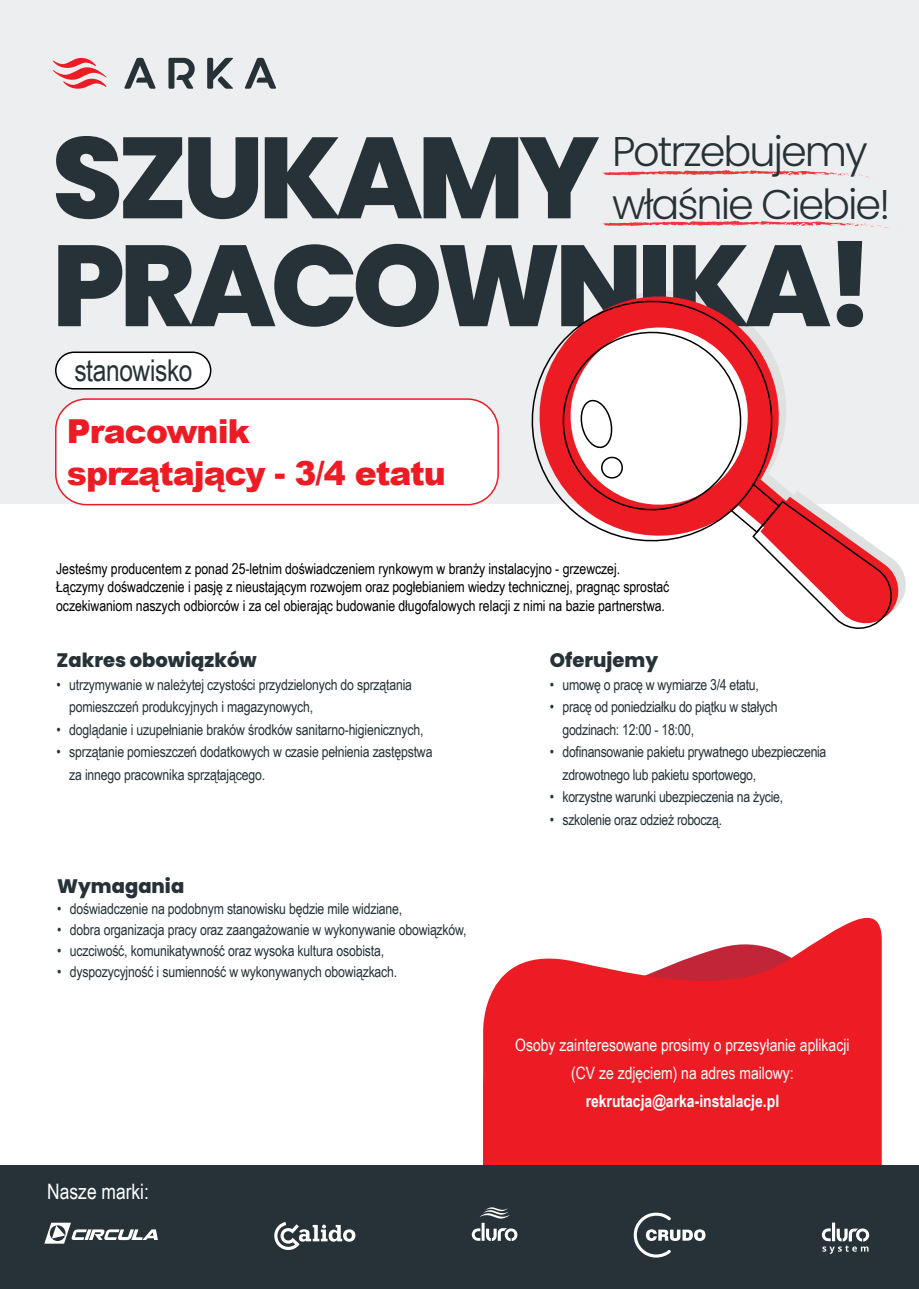
<style>
.page{position:relative;width:919px;height:1289px;background:#fff}
.page>*{position:absolute;margin:0;border:0;box-sizing:border-box;transform-origin:0 0}
.t1{font:300 41.4px/52.5px "Poppins";letter-spacing:-.05em;color:#263238}
.t2{font:900 33px/42px "Arial";letter-spacing:-.03em;color:#ed1c24}
.t3{font:30px "Arial Narrow";letter-spacing:-.015em;color:#263238}
.t4{font:21.3px "Arial Narrow";color:#fff}
.t5{font:800 19.5px "Poppins";color:#263238}
.t6{font:16.95px/28.2px "Arial Narrow";color:#fff;text-align:center}
.t7{font:700 16.95px "Arial Narrow";color:#fff}
.t8{font:15px/22.5px "Arial Narrow";letter-spacing:-.015em;color:#263238}
.t9{font:15px/18px "Arial Narrow";letter-spacing:-.005em;color:#000}
</style>
<div class="page">
<div style="left:0;top:0;width:918px;height:503px;background:#edeeef"></div>
<svg style="left:56px;top:136px;width:126px;height:83px"></svg>
<svg style="left:188px;top:137px;width:70px;height:82px"></svg>
<svg style="left:265px;top:137px;width:624px;height:91px"></svg>
<svg style="left:483px;top:917px;width:398px;height:248px;fill:#ed1c24"></svg>
<div style="left:0;top:1165px;width:918px;height:123px;background:#263238"></div>
<svg style="left:44px;top:1222px;width:114px;height:21px"></svg>
<svg style="left:633px;top:1212px;width:72px;height:45px"></svg>
<svg style="left:274px;top:1222px;width:81px;height:28px"></svg>
<svg style="left:471px;top:1207px;width:46px;height:33px"></svg>
<svg style="left:821px;top:1222px;width:48px;height:31px"></svg>
<svg style="left:53px;top:58px;width:53px;height:31px"></svg>
<svg style="left:168px;top:58px;width:27px;height:31px"></svg>
<svg style="left:207px;top:58px;width:26px;height:31px"></svg>
<svg style="left:124px;top:58px;width:32px;height:31px"></svg>
<svg style="left:245px;top:58px;width:31px;height:31px"></svg>
<svg style="left:58px;top:241px;width:837px;height:388px"></svg>
<div style="left:56px;top:399px;width:442px;height:105px;background:#fff;border-radius:31px"></div>
<div style="left:55px;top:398px;width:444px;height:107px;border:2px solid #ed1c24;border-radius:31px"></div>
<div style="left:56px;top:352px;width:155px;height:37px;background:#fff;border-radius:18px"></div>
<div style="left:55px;top:351px;width:156px;height:38px;border:2px solid #000;border-radius:18px"></div>
<h3 class="t3" style="left:74px;top:348px;width:120px">stanowisko</h3>
<h2 class="t2" style="left:67px;top:409px;width:380px">Pracownik sprzątający - 3/4 etatu</h2>
<h1 class="t1" style="left:612px;top:126px;width:280px">Potrzebujemy właśnie Ciebie!</h1>
<p class="t9" style="left:56px;top:559px;width:614px">Jesteśmy producentem z ponad 25-letnim doświadczeniem rynkowym w branży instalacyjno - grzewczej.<br>Łączymy dośwadczenie i pasję z nieustającym rozwojem oraz pogłebianiem wiedzy technicznej, pragnąc sprostać oczekiwaniom naszych odbiorców i za cel obierając budowanie długofalowych relacji z nimi na bazie partnerstwa.</p>
<h3 class="t5" style="left:56px;top:649px;width:202px">Zakres obowiązków</h3>
<p class="t8" style="left:69px;top:672px;width:344px;text-indent:-13px">• utrzymywanie w należytej czystości przydzielonych do sprzątania pomieszczeń produkcyjnych i magazynowych,</p>
<p class="t8" style="left:56px;top:717px;width:368px">• doglądanie i uzupełnianie braków środków sanitarno-higienicznych,</p>
<p class="t8" style="left:69px;top:740px;width:365px;text-indent:-13px">• sprzątanie pomieszczeń dodatkowych w czasie pełnienia zastępstwa za innego pracownika sprzątającego.</p>
<h3 class="t5" style="left:57px;top:875px;width:128px">Wymagania</h3>
<p class="t8" style="left:57px;top:897px;width:346px">• doświadczenie na podobnym stanowisku będzie mile widziane,</p>
<p class="t8" style="left:57px;top:918px;width:411px">• dobra organizacja pracy oraz zaangażowanie w wykonywanie obowiązków,</p>
<p class="t8" style="left:57px;top:939px;width:328px">• uczciwość, komunikatywność oraz wysoka kultura osobista,</p>
<p class="t8" style="left:57px;top:960px;width:341px">• dyspozycyjność i sumienność w wykonywanych obowiązkach.</p>
<h3 class="t4" style="left:47px;top:1175px;width:103px">Nasze marki:</h3>
<h3 class="t5" style="left:549px;top:649px;width:110px">Oferujemy</h3>
<p class="t8" style="left:549px;top:672px;width:211px">• umowę o pracę w wymiarze 3/4 etatu,</p>
<p class="t8" style="left:562px;top:695px;width:216px;text-indent:-13px">• pracę od poniedziałku do piątku w stałych godzinach: 12:00 - 18:00,</p>
<p class="t8" style="left:562px;top:740px;width:265px;text-indent:-13px">• dofinansowanie pakietu prywatnego ubezpieczenia zdrowotnego lub pakietu sportowego,</p>
<p class="t8" style="left:549px;top:785px;width:235px">• korzystne warunki ubezpieczenia na życie,</p>
<p class="t8" style="left:549px;top:807px;width:174px">• szkolenie oraz odzież roboczą.</p>
<p class="t6" style="left:515px;top:1029px;width:336px">Osoby zainteresowane prosimy o przesyłanie aplikacji (CV ze zdjęciem) na adres mailowy:</p>
<p class="t7" style="left:585px;top:1088px;width:195px">rekrutacja@arka-instalacje.pl</p>
</div>
